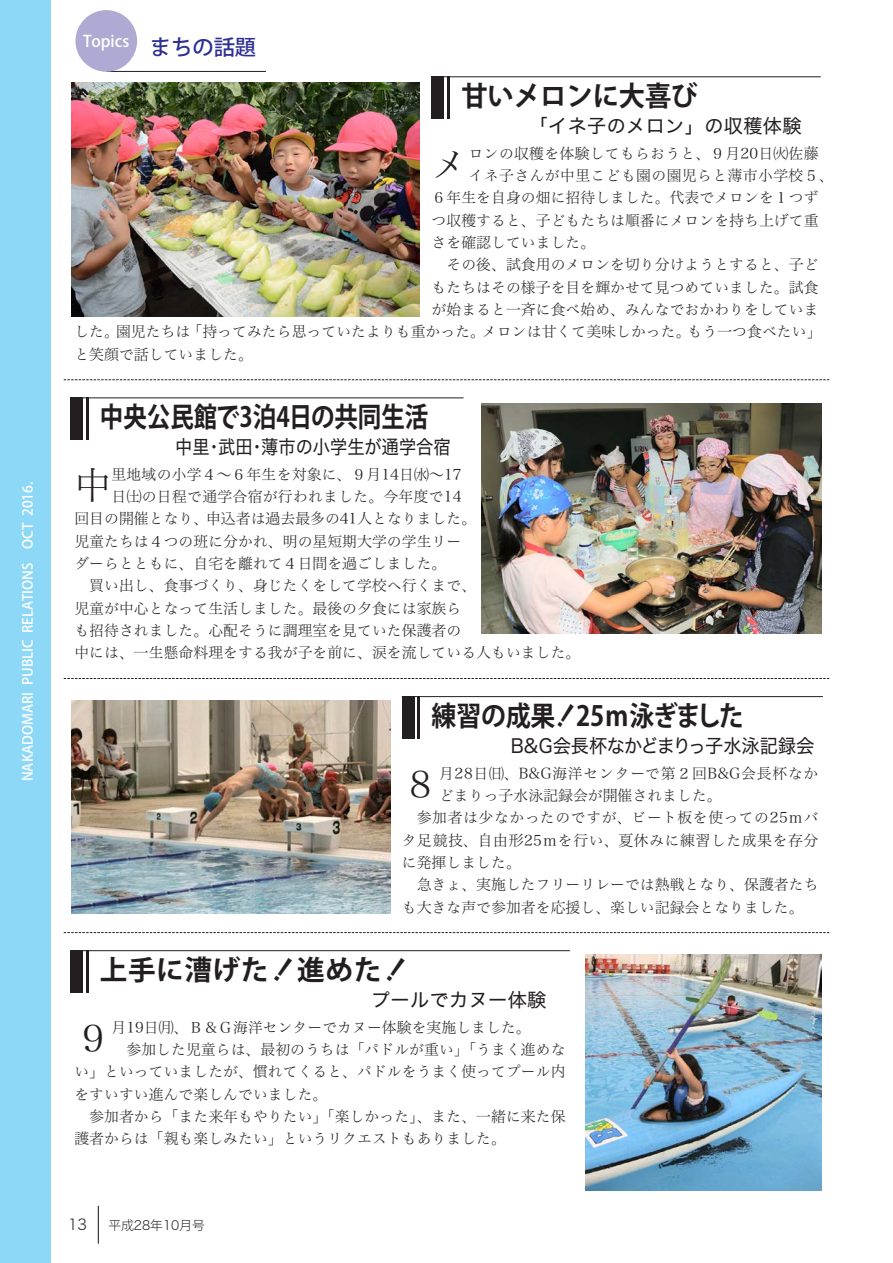
<style>
.page{position:relative;width:893px;height:1263px;background:#fff}
.page>*{position:absolute;margin:0;border:0;box-sizing:border-box;transform-origin:0 0}
.t1{font:37.2px "Hira Min Pro W2";color:#231f20}
.t2{font:700 27.6px "Koz Go Pro";color:#231f20;scale:.85 1}
.t3{font:700 27.6px "Koz Go Pro";color:#231f20;scale:.9 1}
.t4{font:700 27.6px "Koz Go Pro";letter-spacing:.02em;color:#231f20}
.t5{font:700 27.6px "Koz Go Pro";color:#231f20;scale:.95 1}
.t6{font:19.2px "Hira Kaku Std W4";letter-spacing:.02em;color:#231f20}
.t7{font:19.2px "Hira Kaku Std W4";color:#231f20;scale:.95 1}
.t8{font:19.2px "Hira Kaku Std W4";color:#231f20;scale:.9 1}
.t9{font:500 15.9px "Koz Go Pro";color:#fff}
.t10{font:14.85px "Hira Min Pro W2";color:#231f20}
.t11{font:14.85px "Hira Min Pro W2";letter-spacing:.04em;color:#231f20}
.t12{font:14.85px "Hira Min Pro W2";letter-spacing:.035em;color:#231f20}
.t13{font:14.85px "Hira Min Pro W2";letter-spacing:.05em;color:#231f20}
.t14{font:14.85px "Hira Min Pro W2";letter-spacing:.025em;color:#231f20}
.t15{font:14.85px "Hira Kaku Std W2";color:#231f20}
.t16{font:500 13.8px "Koz Go Pro";color:#fff}
.t17{font:300 12.75px "Koz Go Pro";color:#231f20}
.s1{font-size:21.3px;color:#2e3092}
.s2{font-family:"Hira Kaku Pro W6";font-weight:400}
.s3{font-family:"Hira Kaku Std W2";font-weight:400}
</style>
<div class="page">
<hr style="left:98px;top:1206px;width:1px;height:37px;background:#231f20">
<div style="left:0;top:0;width:51px;height:1263px;background:#8dd7f7"></div>
<hr style="left:107px;top:71px;width:159px;height:1px;background:#231f20">
<div style="left:75px;top:10px;width:62px;height:62px;background:#afaad3;border-radius:50%"></div>
<img style="left:71px;top:701px;width:319px;height:212px">
<img style="left:482px;top:404px;width:340px;height:230px">
<img style="left:71px;top:83px;width:349px;height:234px">
<img style="left:586px;top:955px;width:236px;height:236px">
<div style="left:70px;top:398px;width:13px;height:42px;background:#231f20"></div>
<hr style="left:86px;top:398px;width:2px;height:42px;background:#231f20">
<hr style="left:70px;top:398px;width:393px;height:1px;background:#231f20">
<div style="left:432px;top:77px;width:12px;height:42px;background:#231f20"></div>
<hr style="left:448px;top:77px;width:2px;height:42px;background:#231f20">
<hr style="left:432px;top:77px;width:388px;height:1px;background:#231f20">
<div style="left:402px;top:696px;width:13px;height:43px;background:#231f20"></div>
<hr style="left:418px;top:696px;width:2px;height:43px;background:#231f20">
<hr style="left:402px;top:696px;width:421px;height:1px;background:#231f20">
<div style="left:70px;top:950px;width:13px;height:43px;background:#231f20"></div>
<hr style="left:86px;top:950px;width:2px;height:43px;background:#231f20">
<hr style="left:70px;top:950px;width:500px;height:1px;background:#231f20">
<svg style="left:64px;top:678px;width:765px;height:1px"></svg>
<svg style="left:64px;top:379px;width:765px;height:1px"></svg>
<svg style="left:64px;top:932px;width:765px;height:1px"></svg>
<p class="t16" style="left:19px;top:781px;width:301px;rotate:-90deg">NAKADOMARI PUBLIC RELATIONS　OCT 2016.</p>
<p class="t9" style="left:83px;top:31px;width:175px">Topics <span class="s1">まちの話題</span></p>
<p class="t5" style="left:461px;top:78px;width:250px">甘いメロンに大喜び</p>
<p class="t6" style="left:529px;top:111px;width:274px">「イネ子のメロン」の収穫体験</p>
<p class="t1" style="left:432px;top:133px;width:39px">メ</p>
<p class="t10" style="left:469px;top:141px;width:351px">ロンの収穫を体験してもらおうと、９月20日㈫佐藤</p>
<p class="t14" style="left:469px;top:163px;width:366px">イネ子さんが中里こども園の園児らと薄市小学校５、</p>
<p class="t10" style="left:432px;top:185px;width:388px">６年生を自身の畑に招待しました。代表でメロンを１つず</p>
<p class="t10" style="left:432px;top:207px;width:388px">つ収穫すると、子どもたちは順番にメロンを持ち上げて重</p>
<p class="t10" style="left:432px;top:230px;width:165px">さを確認していました。</p>
<p class="t10" style="left:432px;top:252px;width:388px">　その後、試食用のメロンを切り分けようとすると、子ど</p>
<p class="t10" style="left:432px;top:274px;width:388px">もたちはその様子を目を輝かせて見つめていました。試食</p>
<p class="t10" style="left:432px;top:297px;width:388px">が始まると一斉に食べ始め、みんなでおかわりをしていま</p>
<p class="t10" style="left:74px;top:319px;width:749px">した。園児たちは「持ってみたら思っていたよりも重かった。メロンは甘くて美味しかった。もう一つ食べたい」</p>
<p class="t10" style="left:74px;top:341px;width:180px">と笑顔で話していました。</p>
<p class="t2" style="left:100px;top:399px;width:388px">中央公民館で3泊4日の共同生活</p>
<p class="t8" style="left:175px;top:432px;width:308px">中里・武田・薄市の小学生が通学合宿</p>
<p class="t1" style="left:74px;top:454px;width:39px">中</p>
<p class="t10" style="left:112px;top:462px;width:351px">里地域の小学４～６年生を対象に、９月14日㈬～17</p>
<p class="t10" style="left:112px;top:484px;width:351px">日㈯の日程で通学合宿が行われました。今年度で14</p>
<p class="t10" style="left:74px;top:506px;width:403px">回目の開催となり、申込者は過去最多の41人となりました。</p>
<p class="t10" style="left:74px;top:528px;width:388px">児童たちは４つの班に分かれ、明の星短期大学の学生リー</p>
<p class="t10" style="left:74px;top:551px;width:374px">ダーらとともに、自宅を離れて４日間を過ごしました。</p>
<p class="t10" style="left:74px;top:573px;width:403px">　買い出し、食事づくり、身じたくをして学校へ行くまで、</p>
<p class="t10" style="left:74px;top:595px;width:388px">児童が中心となって生活しました。最後の夕食には家族ら</p>
<p class="t10" style="left:74px;top:618px;width:388px">も招待されました。心配そうに調理室を見ていた保護者の</p>
<p class="t10" style="left:74px;top:640px;width:507px">中には、一生懸命料理をする我が子を前に、涙を流している人もいました。</p>
<p class="t3" style="left:432px;top:698px;width:348px">練習の成果<span class="s2">‼</span>25ｍ泳ぎました</p>
<p class="t7" style="left:511px;top:731px;width:321px">B&amp;G会長杯なかどまりっ子水泳記録会</p>
<p class="t1" style="left:402px;top:752px;width:39px">８</p>
<p class="t13" style="left:439px;top:760px;width:381px">月28日㈰、B&amp;G海洋センターで第２回B&amp;G会長杯なか</p>
<p class="t10" style="left:439px;top:783px;width:284px">どまりっ子水泳記録会が開催されました。</p>
<p class="t11" style="left:402px;top:805px;width:418px">　参加者は少なかったのですが、ビート板を使っての25ｍバ</p>
<p class="t12" style="left:402px;top:827px;width:418px">タ足競技、自由形25ｍを行い、夏休みに練習した成果を存分</p>
<p class="t10" style="left:402px;top:850px;width:121px">に発揮しました。</p>
<p class="t10" style="left:402px;top:872px;width:418px">　急きょ、実施したフリーリレーでは熱戦となり、保護者たち</p>
<p class="t10" style="left:402px;top:894px;width:403px">も大きな声で参加者を応援し、楽しい記録会となりました。</p>
<p class="t4" style="left:100px;top:952px;width:311px">上手に漕げた<span class="s2">‼</span>進めた<span class="s2">‼</span></p>
<p class="t6" style="left:371px;top:985px;width:177px">プールでカヌー体験</p>
<p class="t1" style="left:74px;top:1007px;width:39px">９</p>
<p class="t10" style="left:112px;top:1014px;width:421px">月19日㈪、Ｂ＆Ｇ海洋センターでカヌー体験を実施しました。</p>
<p class="t10" style="left:112px;top:1037px;width:455px">　参加した児童らは、最初のうちは「パドルが重い」「うまく進めな</p>
<p class="t10" style="left:74px;top:1059px;width:493px">い」といっていましたが、慣れてくると、パドルをうまく使ってプール内</p>
<p class="t10" style="left:74px;top:1081px;width:254px">をすいすい進んで楽しんでいました。</p>
<p class="t10" style="left:74px;top:1104px;width:493px">　参加者から「また来年もやりたい」「楽しかった」、また、一緒に来た保</p>
<p class="t10" style="left:74px;top:1126px;width:433px">護者からは「親も楽しみたい」というリクエストもありました。</p>
<p class="t15" style="left:68px;top:1213px;width:21px">13</p>
<p class="t17" style="left:108px;top:1216px;width:98px">平成<span class="s3">28</span>年<span class="s3">10</span>月号</p>
</div>
